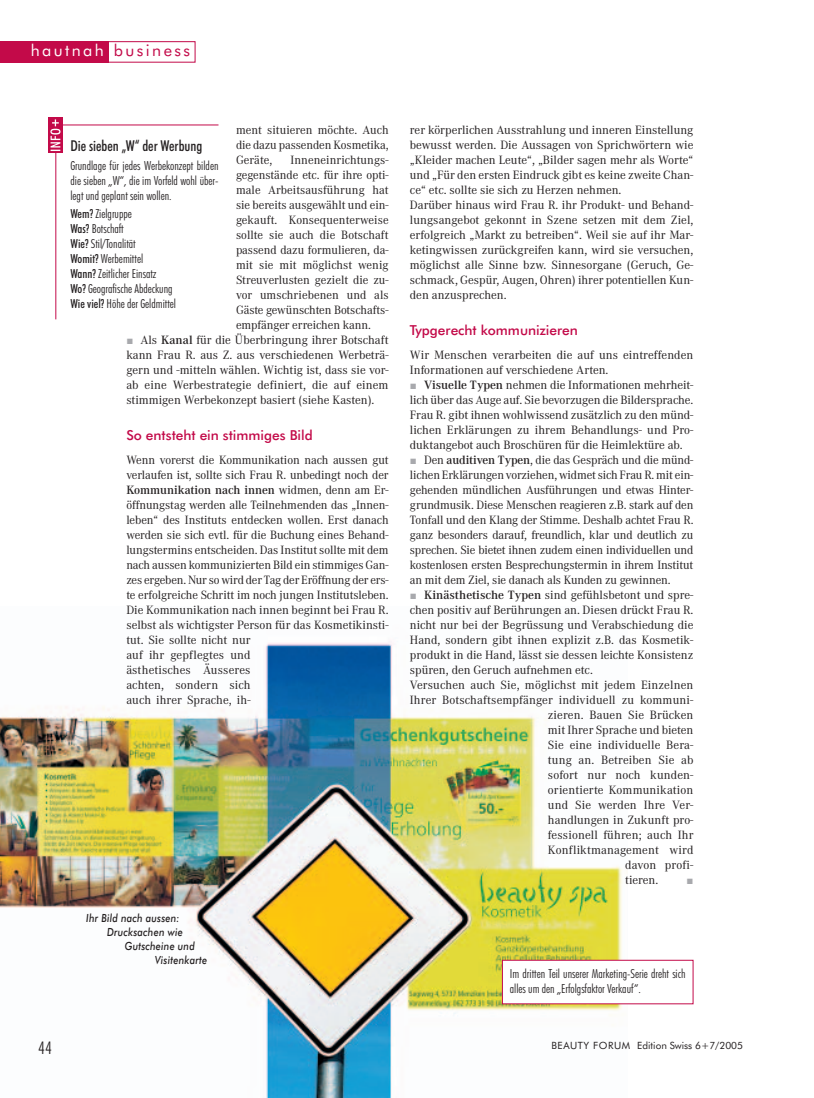
<style>
.page{position:relative;width:814px;height:1098px;background:#fff}
.page>*{position:absolute;margin:0;border:0;box-sizing:border-box;transform-origin:0 0}
.t1{font:300 condensed 17.5px "Futura BT";color:#231f20}
.t2{font:16.25px "Futura BT";letter-spacing:.145em;color:#c30a49}
.t3{font:500 condensed 15px "Futura BT";color:#231f20}
.t4{font:500 13.75px "Futura BT";color:#c30a49}
.t5{font:12.5px/15px "Corporate A";color:#231f20}
.t6{font:300 condensed 12.5px/15px "Futura BT";color:#231f20}
.t7{font:italic 500 11.25px "Futura BT";letter-spacing:.025em;color:#231f20;scale:.85 1}
.t8{font:10px "Futura BT";color:#231f20}
.s1{color:#fff}
.s2{font-weight:500}
.s3{font-weight:600}
</style>
<div class="page">
<img style="left:0;top:641px;width:627px;height:457px">
<svg style="left:109px;top:41px;width:86px;height:22px"></svg>
<div style="left:0;top:41px;width:109px;height:22px;background:#c30a49"></div>
<div style="left:502px;top:960px;width:191px;height:43px;background:#fff"></div>
<div style="left:502px;top:959px;width:191px;height:45px;border:1px solid #c30a49"></div>
<hr style="left:55px;top:125px;width:163px;height:1px;background:#c30a49">
<hr style="left:55px;top:125px;width:1px;height:194px;background:#c30a49">
<div style="left:48px;top:117px;width:15px;height:36px;background:#c30a49"></div>
<svg style="left:50px;top:119px;width:10px;height:32px"></svg>
<h2 class="t2" style="left:31px;top:44px;width:161px"><span class="s1">hautnah</span> business</h2>
<p class="t5" style="left:236px;top:124px;width:154px;text-align:justify">ment situieren möchte. Auch die dazu passenden Kosmetika, Geräte,</p>
<p class="t3" style="left:70px;top:139px;width:133px">Die sieben „W“ der Werbung</p>
<p class="t6" style="left:70px;top:158px;width:149px;text-align:justify">Grundlage für jedes Werbekonzept bilden die sieben „W“, die im Vorfeld wohl über&shy;legt und geplant sein wollen.</p>
<p class="t6" style="left:70px;top:207px;width:107px"><span class="s2">Wem?</span> Zielgruppe<br><span class="s2">Was?</span> Botschaft<br><span class="s2">Wie?</span> Stil/Tonalität<br><span class="s2">Womit?</span> Werbemittel<br><span class="s2">Wann?</span> Zeitlicher Einsatz<br><span class="s2">Wo?</span> Geografische Abdeckung<br><span class="s2">Wie viel?</span> Höhe der Geldmittel</p>
<p class="t5" style="left:290px;top:154px;width:99px">Inneneinrichtungs-</p>
<p class="t5" style="left:236px;top:169px;width:154px">gegenstände etc. für ihre opti-</p>
<p class="t5" style="left:236px;top:184px;width:154px">male Arbeitsausführung hat</p>
<p class="t5" style="left:236px;top:199px;width:154px">sie bereits ausgewählt und ein-</p>
<p class="t5" style="left:236px;top:214px;width:154px">gekauft. Konsequenterweise</p>
<p class="t5" style="left:236px;top:229px;width:154px">sollte sie auch die Botschaft</p>
<p class="t5" style="left:236px;top:244px;width:154px">passend dazu formulieren, da-</p>
<p class="t5" style="left:236px;top:259px;width:154px">mit sie mit möglichst wenig</p>
<p class="t5" style="left:236px;top:274px;width:154px">Streuverlusten gezielt die zu-</p>
<p class="t5" style="left:236px;top:289px;width:154px">vor umschriebenen und als</p>
<p class="t5" style="left:236px;top:304px;width:154px">Gäste gewünschten Botschafts-</p>
<p class="t5" style="left:236px;top:319px;width:137px">empfänger erreichen kann.</p>
<p class="t5" style="left:140px;top:334px;width:250px">Als <span class="s3">Kanal</span> für die Überbringung ihrer Botschaft</p>
<p class="t5" style="left:126px;top:349px;width:264px">kann Frau R. aus Z. aus verschiedenen Werbeträ-</p>
<p class="t5" style="left:126px;top:364px;width:264px">gern und -mitteln wählen. Wichtig ist, dass sie vor-</p>
<p class="t5" style="left:126px;top:379px;width:264px">ab eine Werbestrategie definiert, die auf einem</p>
<p class="t5" style="left:126px;top:394px;width:250px">stimmigen Werbekonzept basiert (siehe Kasten).</p>
<p class="t4" style="left:126px;top:429px;width:188px">So entsteht ein stimmiges Bild</p>
<p class="t5" style="left:126px;top:454px;width:264px">Wenn vorerst die Kommunikation nach aussen gut verlaufen ist, sollte sich Frau R. unbedingt noch der <span class="s3">Kommunikation nach innen</span> widmen, denn am Er&shy;öffnungstag werden alle Teilnehmenden das „Innen&shy;leben“ des Instituts entdecken wollen. Erst danach werden sie sich evtl. für die Buchung eines Behand&shy;lungstermins entscheiden. Das Institut sollte mit dem nach aussen kommunizierten Bild ein stimmiges Gan&shy;zes ergeben. Nur so wird der Tag der Eröffnung der ers&shy;te erfolgreiche Schritt im noch jungen Institutsleben.<br>Die Kommunikation nach innen beginnt bei Frau R. selbst als wichtigster Person für das Kosmetikinsti&shy;tut. Sie sollte nicht nur<br>auf ihr gepflegtes und<br>ästhetisches Äusseres<br>achten, sondern sich<br>auch ihrer Sprache, ih-</p>
<h1 class="t1" style="left:38px;top:1040px;width:15px">44</h1>
<p class="t7" style="left:86px;top:913px;width:111px">Ihr Bild nach aussen:</p>
<p class="t7" style="left:107px;top:927px;width:91px">Drucksachen wie</p>
<p class="t7" style="left:125px;top:941px;width:84px">Gutscheine und</p>
<p class="t7" style="left:155px;top:954px;width:63px">Visitenkarte</p>
<p class="t5" style="left:410px;top:124px;width:285px">rer körperlichen Ausstrahlung und inneren Einstellung bewusst werden. Die Aussagen von Sprichwörtern wie „Kleider machen Leute“, „Bilder sagen mehr als Worte“ und „Für den ersten Eindruck gibt es keine zweite Chan&shy;ce“ etc. sollte sie sich zu Herzen nehmen.<br>Darüber hinaus wird Frau R. ihr Produkt- und Behand&shy;lungsangebot gekonnt in Szene setzen mit dem Ziel, erfolgreich „Markt zu betreiben“. Weil sie auf ihr Mar&shy;ketingwissen zurückgreifen kann, wird sie versuchen, möglichst alle Sinne bzw. Sinnesorgane (Geruch, Ge&shy;schmack, Gespür, Augen, Ohren) ihrer potentiellen Kun&shy;den anzusprechen.</p>
<p class="t4" style="left:410px;top:324px;width:170px">Typgerecht kommunizieren</p>
<p class="t5" style="left:410px;top:349px;width:285px">Wir Menschen verarbeiten die auf uns eintreffenden<br>Informationen auf verschiedene Arten.</p>
<p class="t5" style="left:424px;top:379px;width:271px"><span class="s3">Visuelle Typen</span> nehmen die Informationen mehrheit-</p>
<p class="t5" style="left:410px;top:394px;width:285px">lich über das Auge auf. Sie bevorzugen die Bildersprache.</p>
<p class="t5" style="left:410px;top:409px;width:285px">Frau R. gibt ihnen wohlwissend zusätzlich zu den münd-</p>
<p class="t5" style="left:410px;top:424px;width:285px">lichen Erklärungen zu ihrem Behandlungs- und Pro-</p>
<p class="t5" style="left:410px;top:439px;width:274px">duktangebot auch Broschüren für die Heimlektüre ab.</p>
<p class="t5" style="left:424px;top:454px;width:271px">Den <span class="s3">auditiven Typen</span>, die das Gespräch und die münd-</p>
<p class="t5" style="left:410px;top:469px;width:285px">lichen Erklärungen vorziehen, widmet sich Frau R. mit ein-</p>
<p class="t5" style="left:410px;top:484px;width:285px">gehenden mündlichen Ausführungen und etwas Hinter-</p>
<p class="t5" style="left:410px;top:499px;width:285px">grundmusik. Diese Menschen reagieren z.B. stark auf den</p>
<p class="t5" style="left:410px;top:514px;width:285px">Tonfall und den Klang der Stimme. Deshalb achtet Frau R.</p>
<p class="t5" style="left:410px;top:529px;width:285px">ganz besonders darauf, freundlich, klar und deutlich zu</p>
<p class="t5" style="left:410px;top:544px;width:285px">sprechen. Sie bietet ihnen zudem einen individuellen und</p>
<p class="t5" style="left:410px;top:559px;width:285px">kostenlosen ersten Besprechungstermin in ihrem Institut</p>
<p class="t5" style="left:410px;top:574px;width:262px">an mit dem Ziel, sie danach als Kunden zu gewinnen.</p>
<p class="t5" style="left:424px;top:589px;width:271px"><span class="s3">Kinästhetische Typen</span> sind gefühlsbetont und spre-</p>
<p class="t5" style="left:410px;top:604px;width:285px">chen positiv auf Berührungen an. Diesen drückt Frau R.</p>
<p class="t5" style="left:410px;top:619px;width:285px">nicht nur bei der Begrüssung und Verabschiedung die</p>
<p class="t5" style="left:410px;top:634px;width:285px">Hand, sondern gibt ihnen explizit z.B. das Kosmetik-</p>
<p class="t5" style="left:410px;top:649px;width:285px">produkt in die Hand, lässt sie dessen leichte Konsistenz</p>
<p class="t5" style="left:410px;top:664px;width:184px">spüren, den Geruch aufnehmen etc.</p>
<p class="t5" style="left:410px;top:679px;width:285px">Versuchen auch Sie, möglichst mit jedem Einzelnen</p>
<p class="t5" style="left:410px;top:694px;width:285px">Ihrer Botschaftsempfänger individuell zu kommuni-</p>
<p class="t5" style="left:548px;top:709px;width:147px">zieren. Bauen Sie Brücken</p>
<p class="t5" style="left:548px;top:724px;width:147px">mit Ihrer Sprache und bieten</p>
<p class="t5" style="left:548px;top:739px;width:147px">Sie eine individuelle Bera-</p>
<p class="t5" style="left:548px;top:754px;width:147px">tung an. Betreiben Sie ab</p>
<p class="t5" style="left:548px;top:769px;width:147px">sofort nur noch kunden-</p>
<p class="t5" style="left:548px;top:784px;width:147px">orientierte Kommunikation</p>
<p class="t5" style="left:548px;top:799px;width:147px">und Sie werden Ihre Ver-</p>
<p class="t5" style="left:548px;top:814px;width:147px">handlungen in Zukunft pro-</p>
<p class="t5" style="left:548px;top:829px;width:147px">fessionell führen; auch Ihr</p>
<p class="t5" style="left:548px;top:844px;width:147px">Konfliktmanagement wird</p>
<p class="t5" style="left:625px;top:859px;width:70px">davon profi-</p>
<p class="t5" style="left:625px;top:874px;width:35px">tieren.</p>
<p class="t6" style="left:510px;top:966px;width:177px">Im dritten Teil unserer Marketing-Serie dreht sich alles um den „Erfolgsfaktor Verkauf“.</p>
<p class="t8" style="left:551px;top:1040px;width:193px">BEAUTY FORUM Edition Swiss 6+7/2005</p>
</div>
